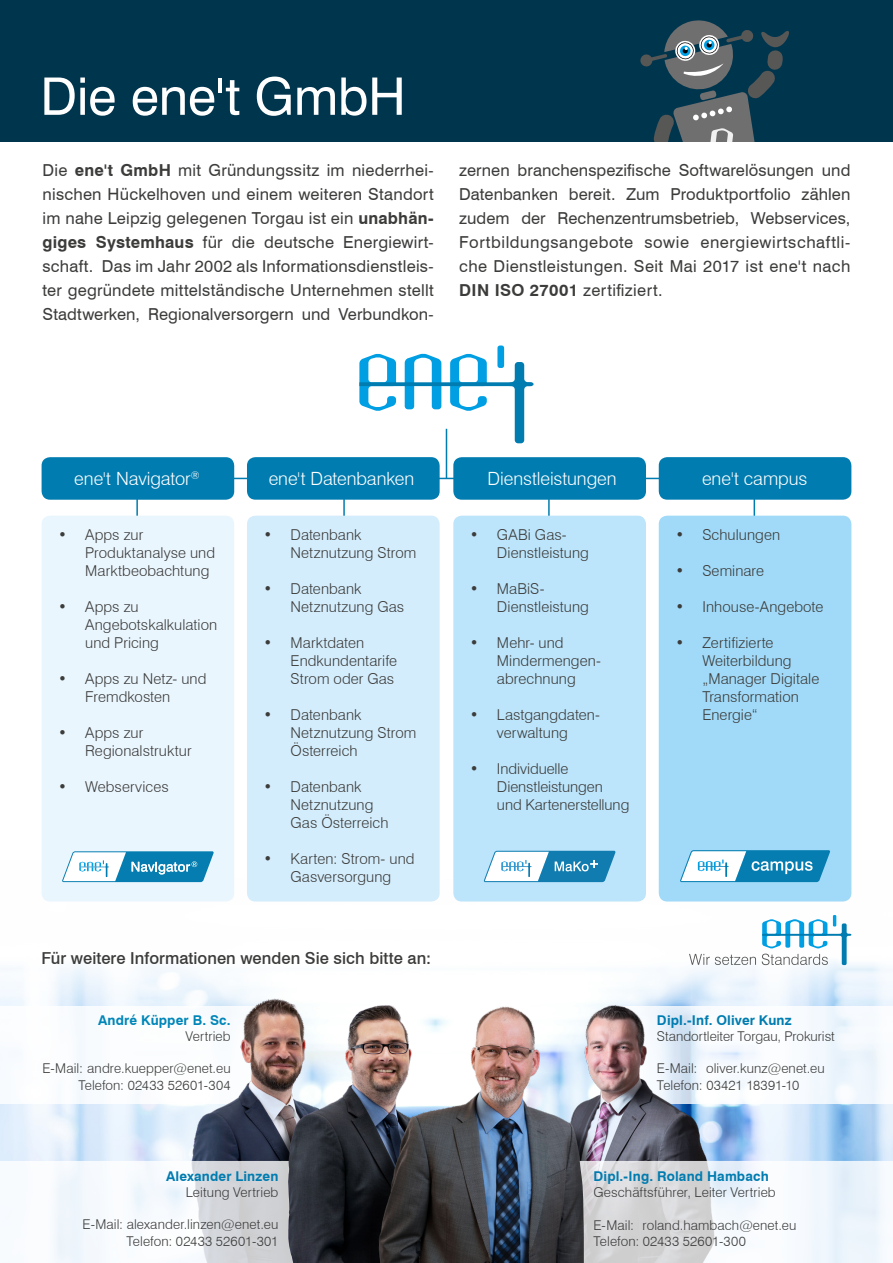
<style>
.page{position:relative;width:893px;height:1263px;background:#fff}
.page>*{position:absolute;margin:0;border:0;box-sizing:border-box;transform-origin:0 0}
.t1{font:51.9px "Swiss 721 BT";letter-spacing:-.005em;color:#fff}
.t2{font:300 18.3px "Swiss 721 BT";letter-spacing:-.005em;color:#fff}
.t3{font:16.5px/24px "Swiss 721 BT";letter-spacing:.015em;color:#3c3c3b;text-align:justify}
.t4{font:500 16.5px "Swiss 721 BT";letter-spacing:.005em;color:#3c3c3b}
.t5{font:300 15px/18px "Swiss 721 BT";letter-spacing:.005em;color:#3c3c3b}
.t6{font:300 13.5px/16.2px "Swiss 721 BT";letter-spacing:.01em;color:#3c3c3b;text-align:right}
.t7{font:700 13.5px "Swiss 721 BT";letter-spacing:.01em;color:#007cb0}
.t8{font:700 13.5px "Swiss 721 BT";letter-spacing:.015em;color:#0086b8}
.s1{font-weight:700}
</style>
<div class="page">
<div style="left:0;top:0;width:893px;height:142px;background:#00354e"></div>
<svg style="left:640px;top:20px;width:149px;height:122px"></svg>
<img style="left:0;top:860px;width:893px;height:301px">
<div style="left:497px;top:345px;width:7px;height:23px;background:#009fe3;border-radius:3px"></div>
<svg style="left:359px;top:354px;width:175px;height:89px"></svg>
<hr style="left:754px;top:488px;width:1px;height:42px;background:#007cb0">
<hr style="left:127px;top:478px;width:569px;height:1px;background:#007cb0">
<div style="left:659px;top:457px;width:192px;height:43px;background:#007cb0;border-radius:9px"></div>
<hr style="left:548px;top:488px;width:2px;height:42px;background:#007cb0">
<hr style="left:446px;top:429px;width:1px;height:49px;background:#007cb0">
<div style="left:453px;top:457px;width:193px;height:43px;background:#007cb0;border-radius:9px"></div>
<hr style="left:343px;top:488px;width:2px;height:42px;background:#007cb0">
<div style="left:247px;top:457px;width:193px;height:43px;background:#007cb0;border-radius:9px"></div>
<div style="left:247px;top:516px;width:193px;height:385px;background:#d4edfc;border-radius:9px"></div>
<hr style="left:136px;top:488px;width:2px;height:42px;background:#007cb0">
<div style="left:42px;top:457px;width:192px;height:43px;background:#007cb0;border-radius:9px"></div>
<div style="left:42px;top:516px;width:192px;height:385px;background:#eaf6fe;border-radius:9px"></div>
<div style="left:453px;top:516px;width:193px;height:385px;background:#bce4fa;border-radius:9px"></div>
<div style="left:659px;top:516px;width:192px;height:385px;background:#a1daf8;border-radius:9px"></div>
<div style="left:613px;top:1006px;width:280px;height:98px;background:linear-gradient(to bottom,#f6fafe,#f4f9fd)"></div>
<div style="left:0;top:1006px;width:281px;height:98px;background:#fff"></div>
<img style="left:162px;top:961px;width:575px;height:302px">
<svg style="left:54px;top:1161px;width:243px;height:102px"></svg>
<svg style="left:580px;top:1161px;width:304px;height:102px"></svg>
<svg style="left:689px;top:915px;width:162px;height:50px"></svg>
<svg style="left:62px;top:851px;width:152px;height:31px;background:#70b5d3"></svg>
<svg style="left:680px;top:850px;width:150px;height:32px;background:#6bb4d3"></svg>
<svg style="left:484px;top:851px;width:131px;height:31px;background:#7bb8d5"></svg>
<h1 class="t1" style="left:40px;top:65px;width:367px">Die ene't GmbH</h1>
<p class="t3" style="left:43px;top:158px;width:393px">Die <span class="s1">ene't GmbH</span> mit Gründungssitz im niederrhei&shy;nischen Hückelhoven und einem weiteren Standort im nahe Leipzig gelegenen Torgau ist ein <span class="s1">unabhän&shy;giges Systemhaus</span> für die deutsche Energiewirt&shy;schaft. Das im Jahr 2002 als Informationsdienstleis&shy;ter gegründete mittelständische Unternehmen stellt Stadtwerken, Regionalversorgern und Verbundkon-</p>
<p class="t3" style="left:459px;top:158px;width:393px">zernen branchenspezifische Softwarelösungen und Datenbanken bereit. Zum Produktportfolio zählen zudem der Rechenzentrumsbetrieb, Webservices, Fortbildungsangebote sowie energiewirtschaftli&shy;che Dienstleistungen. Seit Mai 2017 ist ene't nach <span class="s1">DIN ISO 27001</span> zertifiziert.</p>
<p class="t2" style="left:74px;top:467px;width:127px">ene't Navigator<sup>®</sup></p>
<p class="t5" style="left:85px;top:526px;width:131px;text-indent:-27px">• Apps zur<br>Produktanalyse und<br>Marktbeobachtung</p>
<p class="t5" style="left:85px;top:598px;width:134px;text-indent:-27px">• Apps zu<br>Angebotskalkulation und Pricing</p>
<p class="t5" style="left:85px;top:670px;width:123px;text-indent:-27px">• Apps zu Netz- und<br>Fremdkosten</p>
<p class="t5" style="left:85px;top:724px;width:108px;text-indent:-27px">• Apps zur<br>Regionalstruktur</p>
<p class="t5" style="left:58px;top:778px;width:112px">• Webservices</p>
<p class="t2" style="left:269px;top:467px;width:147px">ene't Datenbanken</p>
<p class="t2" style="left:488px;top:467px;width:131px">Dienstleistungen</p>
<p class="t2" style="left:702px;top:467px;width:107px">ene't campus</p>
<p class="t5" style="left:291px;top:526px;width:127px;text-indent:-27px">• Datenbank<br>Netznutzung Strom</p>
<p class="t5" style="left:291px;top:580px;width:115px;text-indent:-27px">• Datenbank<br>Netznutzung Gas</p>
<p class="t5" style="left:291px;top:634px;width:108px;text-indent:-27px">• Marktdaten<br>Endkundentarife<br>Strom oder Gas</p>
<p class="t5" style="left:291px;top:706px;width:127px;text-indent:-27px">• Datenbank<br>Netznutzung Strom<br>Österreich</p>
<p class="t5" style="left:291px;top:778px;width:99px;text-indent:-27px">• Datenbank<br>Netznutzung<br>Gas Österreich</p>
<p class="t5" style="left:264px;top:850px;width:152px;text-align:center">• Karten: Strom- und<br>Gasversorgung</p>
<p class="t5" style="left:497px;top:526px;width:93px;text-indent:-27px">• GABi Gas-<br>Dienstleistung</p>
<p class="t5" style="left:497px;top:580px;width:93px;text-indent:-27px">• MaBiS-<br>Dienstleistung</p>
<p class="t5" style="left:497px;top:634px;width:106px;text-indent:-27px">• Mehr- und<br>Mindermengen&shy;abrechnung</p>
<p class="t5" style="left:470px;top:706px;width:132px;text-align:center">• Lastgangdaten&shy;verwaltung</p>
<p class="t5" style="left:497px;top:760px;width:134px;text-indent:-27px">• Individuelle<br>Dienstleistungen und Kartenerstellung</p>
<p class="t5" style="left:675px;top:526px;width:106px">• Schulungen</p>
<p class="t5" style="left:675px;top:562px;width:90px">• Seminare</p>
<p class="t5" style="left:675px;top:598px;width:149px">• Inhouse-Angebote</p>
<p class="t5" style="left:702px;top:634px;width:119px;text-indent:-27px">• Zertifizierte<br>Weiterbildung „Manager Digitale<br>Transformation<br>Energie“</p>
<p class="t4" style="left:42px;top:948px;width:391px">Für weitere Informationen wenden Sie sich bitte an:</p>
<p class="t8" style="left:98px;top:1012px;width:134px">André Küpper B. Sc.</p>
<p class="t6" style="left:185px;top:1028px;width:47px">Vertrieb</p>
<p class="t6" style="left:42px;top:1060px;width:190px">E-Mail: andre.kuepper@enet.eu<br>Telefon: 02433 52601-304</p>
<p class="t7" style="left:166px;top:1168px;width:114px">Alexander Linzen</p>
<p class="t6" style="left:186px;top:1184px;width:94px">Leitung Vertrieb</p>
<p class="t6" style="left:83px;top:1216px;width:197px">E-Mail: alexander.linzen@enet.eu<br>Telefon: 02433 52601-301</p>
<p class="t7" style="left:657px;top:1012px;width:136px">Dipl.-Inf. Oliver Kunz</p>
<p class="t6" style="left:657px;top:1028px;width:179px">Standortleiter Torgau, Prokurist</p>
<p class="t6" style="left:657px;top:1060px;width:169px;text-align:left">E-Mail: oliver.kunz@enet.eu<br>Telefon: 03421 18391-10</p>
<p class="t7" style="left:593px;top:1168px;width:177px">Dipl.-Ing. Roland Hambach</p>
<p class="t6" style="left:593px;top:1184px;width:184px">Geschäftsführer, Leiter Vertrieb</p>
<p class="t6" style="left:593px;top:1217px;width:204px;text-align:left">E-Mail: roland.hambach@enet.eu<br>Telefon: 02433 52601-300</p>
</div>
